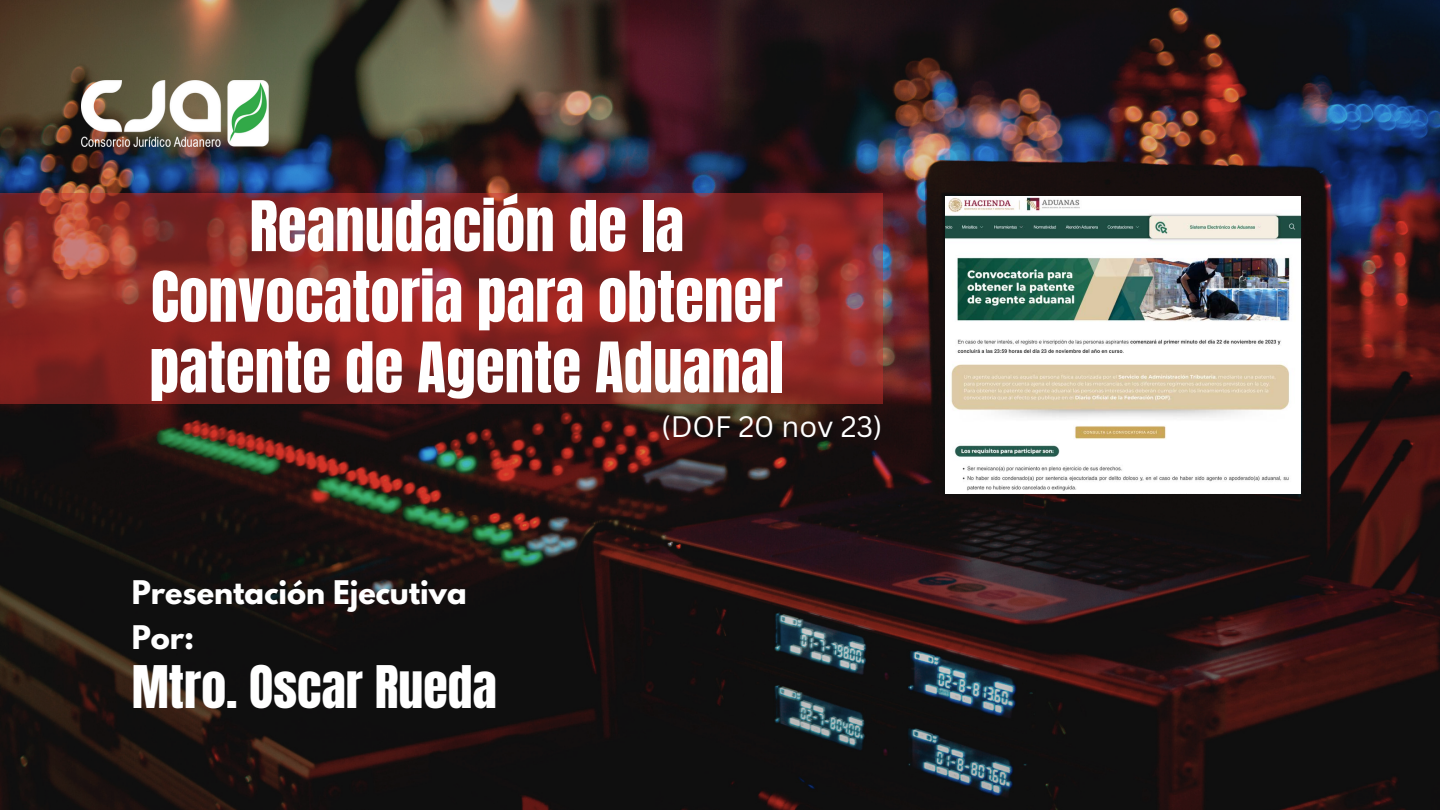
<style>
.page{position:relative;width:1440px;height:810px;background:#fff}
.page>*{position:absolute;margin:0;border:0;box-sizing:border-box;transform-origin:0 0}
.t1{font:59.2px/70.6px "Anton";color:#fff;text-align:center}
.t2{font:49.9px "Anton";color:#fff}
.t3{font:700 28.8px "League Spartan";color:#fff}
.t4{font:28.8px "Canva Sans";color:#fff}
</style>
<div class="page">
<img style="left:0;top:0;width:1440px;height:810px">
<svg style="left:0;top:193px;width:883px;height:211px;background:#8a2824"></svg>
<img style="left:946px;top:197px;width:355px;height:296px">
<img style="left:81px;top:81px;width:187px;height:65px">
<p class="t1" style="left:150px;top:192px;width:636px">Reanudación de la<br>Convocatoria para obtener patente de Agente Aduanal</p>
<p class="t3" style="left:132px;top:578px;width:337px">Presentación Ejecutiva</p>
<p class="t3" style="left:132px;top:623px;width:64px">Por:</p>
<p class="t2" style="left:132px;top:652px;width:367px">Mtro. Oscar Rueda</p>
<p class="t4" style="left:661px;top:406px;width:223px">(DOF 20 nov 23)</p>
</div>
